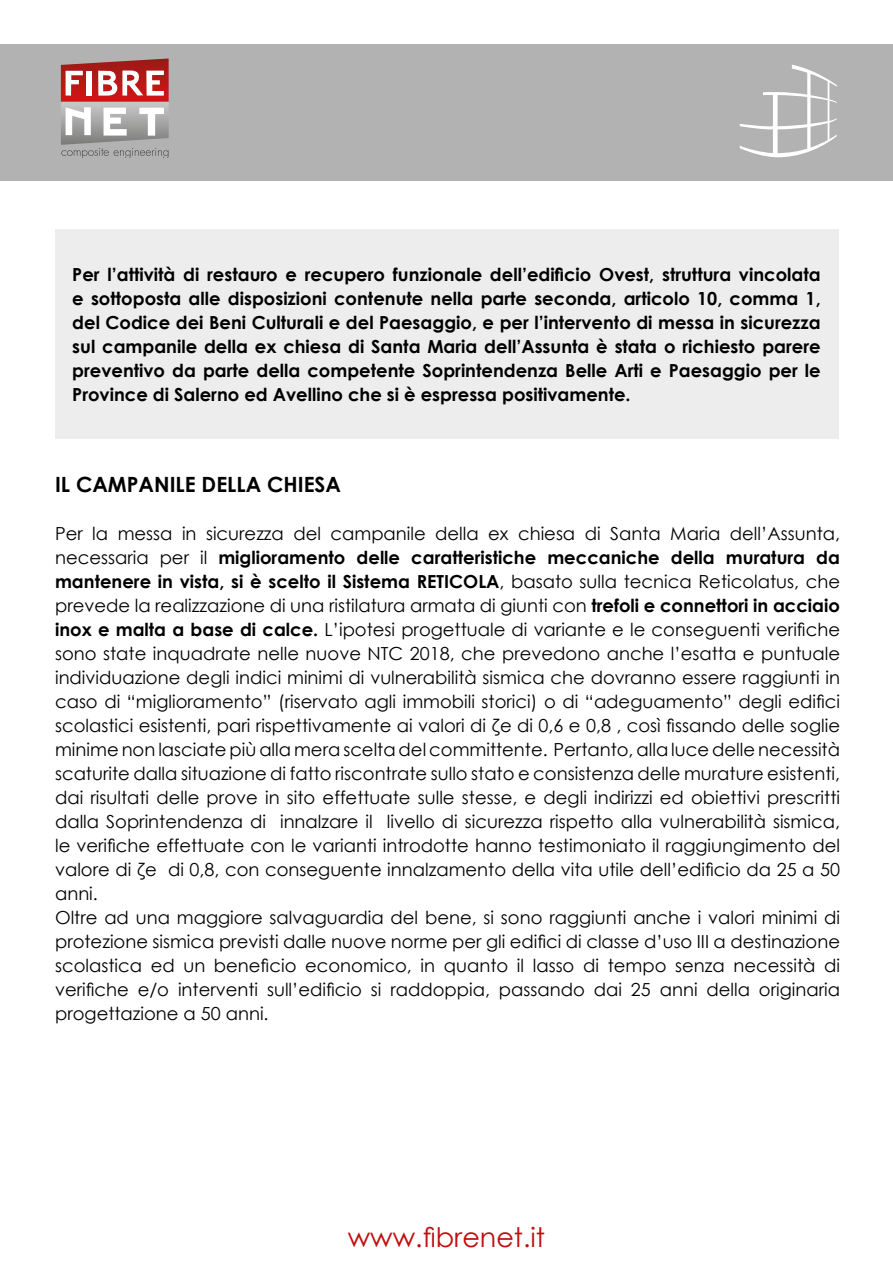
<style>
.page{position:relative;width:893px;height:1263px;background:#fff}
.page>*{position:absolute;margin:0;border:0;box-sizing:border-box;transform-origin:0 0}
.t1{font:27px "Century Gothic";color:#c00d0e}
.t2{font:700 21px "Century Gothic";color:#000}
.t3{font:18px/24px "Century Gothic";color:#000}
.t4{font:700 18px/24px "Century Gothic";color:#000;text-align:justify}
.s1{font-weight:700}
</style>
<div class="page">
<div style="left:0;top:44px;width:893px;height:136px;background:#b3b2b2"></div>
<svg style="left:740px;top:65px;width:97px;height:92px"></svg>
<svg style="left:60px;top:58px;width:109px;height:99px"></svg>
<div style="left:55px;top:230px;width:784px;height:209px;background:#ededed"></div>
<p class="t4" style="left:72px;top:262px;width:750px">Per l’attività di restauro e recupero funzionale dell’edificio Ovest, struttura vincolata e sottoposta alle disposizioni contenute nella parte seconda, articolo 10, comma 1, del Codice dei Beni Culturali e del Paesaggio, e per l’intervento di messa in sicurezza sul campanile della ex chiesa di Santa Maria dell’Assunta è stata o richiesto parere preventivo da parte della competente Soprintendenza Belle Arti e Paesaggio per le Province di Salerno ed Avellino che si è espressa positivamente.</p>
<p class="t2" style="left:55px;top:468px;width:288px">IL CAMPANILE DELLA CHIESA</p>
<p class="t3" style="left:55px;top:521px;width:786px">Per la messa in sicurezza del campanile della ex chiesa di Santa Maria dell’Assunta, necessaria per il <span class="s1">miglioramento delle caratteristiche meccaniche della muratura da mantenere in vista, si è scelto il Sistema RETICOLA</span>, basato sulla tecnica Reticolatus, che prevede la realizzazione di una ristilatura armata di giunti con <span class="s1">trefoli e connettori in acciaio inox e malta a base di calce.</span> L’ipotesi progettuale di variante e le conseguenti verifiche sono state inquadrate nelle nuove NTC 2018, che prevedono anche l’esatta e puntuale individuazione degli indici minimi di vulnerabilità sismica che dovranno essere raggiunti in caso di “miglioramento” (riservato agli immobili storici) o di “adeguamento” degli edifici scolastici esistenti, pari rispettivamente ai valori di ζe di 0,6 e 0,8 , così fissando delle soglie minime non lasciate più alla mera scelta del committente. Pertanto, alla luce delle necessità scaturite dalla situazione di fatto riscontrate sullo stato e consistenza delle murature esistenti, dai risultati delle prove in sito effettuate sulle stesse, e degli indirizzi ed obiettivi prescritti dalla Soprintendenza di innalzare il livello di sicurezza rispetto alla vulnerabilità sismica, le verifiche effettuate con le varianti introdotte hanno testimoniato il raggiungimento del valore di ζe di 0,8, con conseguente innalzamento della vita utile dell’edificio da 25 a 50 anni.<br>Oltre ad una maggiore salvaguardia del bene, si sono raggiunti anche i valori minimi di protezione sismica previsti dalle nuove norme per gli edifici di classe d’uso III a destinazione scolastica ed un beneficio economico, in quanto il lasso di tempo senza necessità di verifiche e/o interventi sull’edificio si raddoppia, passando dai 25 anni della originaria progettazione a 50 anni.</p>
<h1 class="t1" style="left:348px;top:1218px;width:199px">www.fibrenet.it</h1>
</div>
